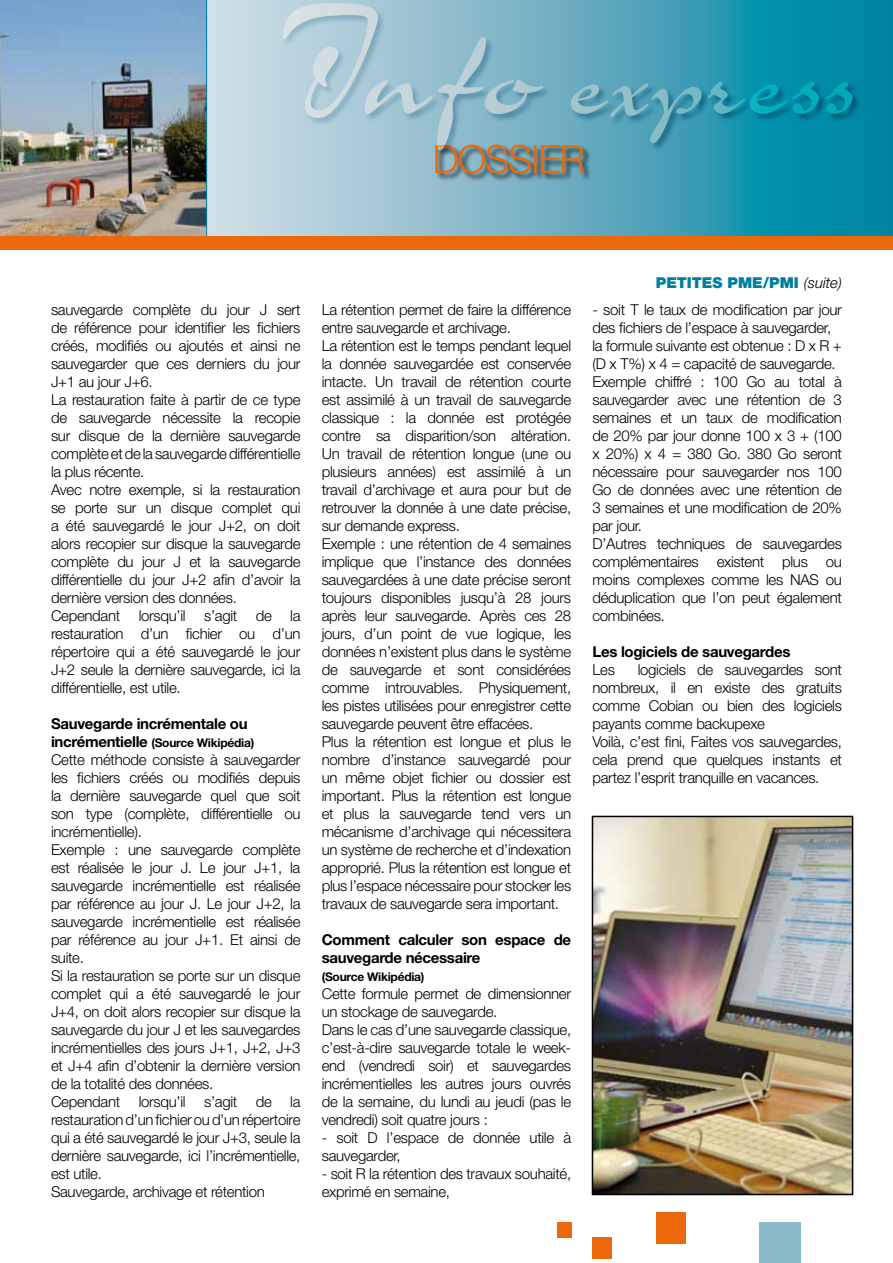
<style>
.page{position:relative;width:893px;height:1263px;background:#fff}
.page>*{position:absolute;margin:0;border:0;box-sizing:border-box;transform-origin:0 0}
.t1{font:300 39px "Helvetica Neue LT Std";letter-spacing:-.03em;color:#eb690b}
.t2{font:300 15px/18px "Helvetica Neue LT Std";letter-spacing:-.02em;color:#000}
.t3{font:700 15px/18px "Helvetica Neue LT Std";letter-spacing:-.02em;color:#000}
.t4{font:900 15px "Helvetica Neue LT Std";color:#007e9e}
.t5{font:700 12px "Helvetica Neue LT Std";letter-spacing:-.02em;color:#000}
.s1{font-size:15px}
.s2{font-weight:300;font-style:italic;color:#000}
</style>
<div class="page">
<svg style="left:207px;top:0;width:686px;height:236px"></svg>
<div style="left:435px;top:144px;width:157px;height:38px;background:#000;opacity:.75"></div>
<img style="left:0;top:0;width:206px;height:236px">
<div style="left:282px;top:3px;width:579px;height:156px;background:#000;opacity:.75"></div>
<svg style="left:283px;top:3px;width:570px;height:147px"></svg>
<div style="left:759px;top:1222px;width:41px;height:41px;background:#8bbacb"></div>
<div style="left:656px;top:1212px;width:30px;height:32px;background:#eb690b"></div>
<div style="left:592px;top:1238px;width:20px;height:21px;background:#eb690b"></div>
<div style="left:557px;top:1222px;width:15px;height:16px;background:#eb690b"></div>
<hr style="left:206px;top:0;width:1px;height:237px;background:#007e9e">
<div style="left:0;top:236px;width:893px;height:14px;background:#eb690b"></div>
<img style="left:595px;top:819px;width:255px;height:373px">
<div style="left:592px;top:816px;width:261px;height:379px;border:2px solid #000"></div>
<h1 class="t1" style="left:433px;top:135px;width:154px">DOSSIER</h1>
<p class="t2" style="left:51px;top:300px;width:251px">sauvegarde complète du jour J sert de référence pour identifier les fichiers créés, modifiés ou ajoutés et ainsi ne sauvegarder que ces derniers du jour J+1 au jour J+6.<br>La restauration faite à partir de ce type de sauvegarde nécessite la recopie sur disque de la dernière sauvegarde complète et de la sauvegarde différentielle la plus récente.<br>Avec notre exemple, si la restauration se porte sur un disque complet qui a été sauvegardé le jour J+2, on doit alors recopier sur disque la sauvegarde complète du jour J et la sauvegarde différentielle du jour J+2 afin d’avoir la dernière version des données.<br>Cependant lorsqu’il s’agit de la restauration d’un fichier ou d’un répertoire qui a été sauvegardé le jour J+2 seule la dernière sauvegarde, ici la différentielle, est utile.</p>
<p class="t3" style="left:51px;top:714px;width:198px">Sauvegarde incrémentale ou</p>
<p class="t5" style="left:51px;top:735px;width:205px"><span class="s1">incrémentielle</span> (Source Wikipédia)</p>
<p class="t2" style="left:51px;top:750px;width:251px">Cette méthode consiste à sauvegarder les fichiers créés ou modifiés depuis la dernière sauvegarde quel que soit son type (complète, différentielle ou incrémentielle).<br>Exemple : une sauvegarde complète est réalisée le jour J. Le jour J+1, la sauvegarde incrémentielle est réalisée par référence au jour J. Le jour J+2, la sauvegarde incrémentielle est réalisée par référence au jour J+1. Et ainsi de suite.<br>Si la restauration se porte sur un disque complet qui a été sauvegardé le jour J+4, on doit alors recopier sur disque la sauvegarde du jour J et les sauvegardes incrémentielles des jours J+1, J+2, J+3 et J+4 afin d’obtenir la dernière version de la totalité des données.<br>Cependant lorsqu’il s’agit de la restauration d’un fichier ou d’un répertoire qui a été sauvegardé le jour J+3, seule la dernière sauvegarde, ici l’incrémentielle, est utile.<br>Sauvegarde, archivage et rétention</p>
<p class="t2" style="left:322px;top:300px;width:251px">La rétention permet de faire la différence entre sauvegarde et archivage.<br>La rétention est le temps pendant lequel la donnée sauvegardée est conservée intacte. Un travail de rétention courte est assimilé à un travail de sauvegarde classique : la donnée est protégée contre sa disparition/son altération.<br>Un travail de rétention longue (une ou plusieurs années) est assimilé à un travail d’archivage et aura pour but de retrouver la donnée à une date précise, sur demande express.<br>Exemple : une rétention de 4 semaines implique que l’instance des données sauvegardées à une date précise seront toujours disponibles jusqu’à 28 jours après leur sauvegarde. Après ces 28 jours, d’un point de vue logique, les données n’existent plus dans le système de sauvegarde et sont considérées comme introuvables. Physiquement, les pistes utilisées pour enregistrer cette sauvegarde peuvent être effacées.<br>Plus la rétention est longue et plus le nombre d’instance sauvegardé pour un même objet fichier ou dossier est important. Plus la rétention est longue et plus la sauvegarde tend vers un mécanisme d’archivage qui nécessitera un système de recherche et d’indexation approprié. Plus la rétention est longue et plus l’espace nécessaire pour stocker les travaux de sauvegarde sera important.</p>
<p class="t3" style="left:322px;top:930px;width:251px">Comment calculer son espace de sauvegarde nécessaire</p>
<p class="t5" style="left:322px;top:969px;width:104px">(Source Wikipédia)</p>
<p class="t2" style="left:322px;top:984px;width:251px">Cette formule permet de dimensionner un stockage de sauvegarde.<br>Dans le cas d’une sauvegarde classique, c’est-à-dire sauvegarde totale le week&shy;end (vendredi soir) et sauvegardes incrémentielles les autres jours ouvrés de la semaine, du lundi au jeudi (pas le vendredi) soit quatre jours :</p>
<p class="t2" style="left:322px;top:1128px;width:251px">- soit D l’espace de donnée utile à sauvegarder,</p>
<p class="t2" style="left:322px;top:1164px;width:251px">- soit R la rétention des travaux souhaité, exprimé en semaine,</p>
<p class="t4" style="left:656px;top:274px;width:21px">PETITES</p>
<p class="t4" style="left:727px;top:274px;width:116px">PME/PMI <span class="s2">(suite)</span></p>
<p class="t2" style="left:592px;top:300px;width:251px">- soit T le taux de modification par jour des fichiers de l’espace à sauvegarder, la formule suivante est obtenue : D x R + (D x T%) x 4 = capacité de sauvegarde.<br>Exemple chiffré : 100 Go au total à sauvegarder avec une rétention de 3 semaines et un taux de modification de 20% par jour donne 100 x 3 + (100 x 20%) x 4 = 380 Go. 380 Go seront nécessaire pour sauvegarder nos 100<br>Go de données avec une rétention de<br>3 semaines et une modification de 20% par jour.<br>D’Autres techniques de sauvegardes complémentaires existent plus ou moins complexes comme les NAS ou déduplication que l’on peut également combinées.</p>
<p class="t3" style="left:592px;top:642px;width:199px">Les logiciels de sauvegardes</p>
<p class="t2" style="left:592px;top:660px;width:24px">Les</p>
<p class="t2" style="left:592px;top:660px;width:251px;text-indent:45px">logiciels de sauvegardes sont nombreux, il en existe des gratuits comme Cobian ou bien des logiciels payants comme backupexe<br>Voilà, c’est fini, Faites vos sauvegardes, cela prend que quelques instants et partez l’esprit tranquille en vacances.</p>
</div>
